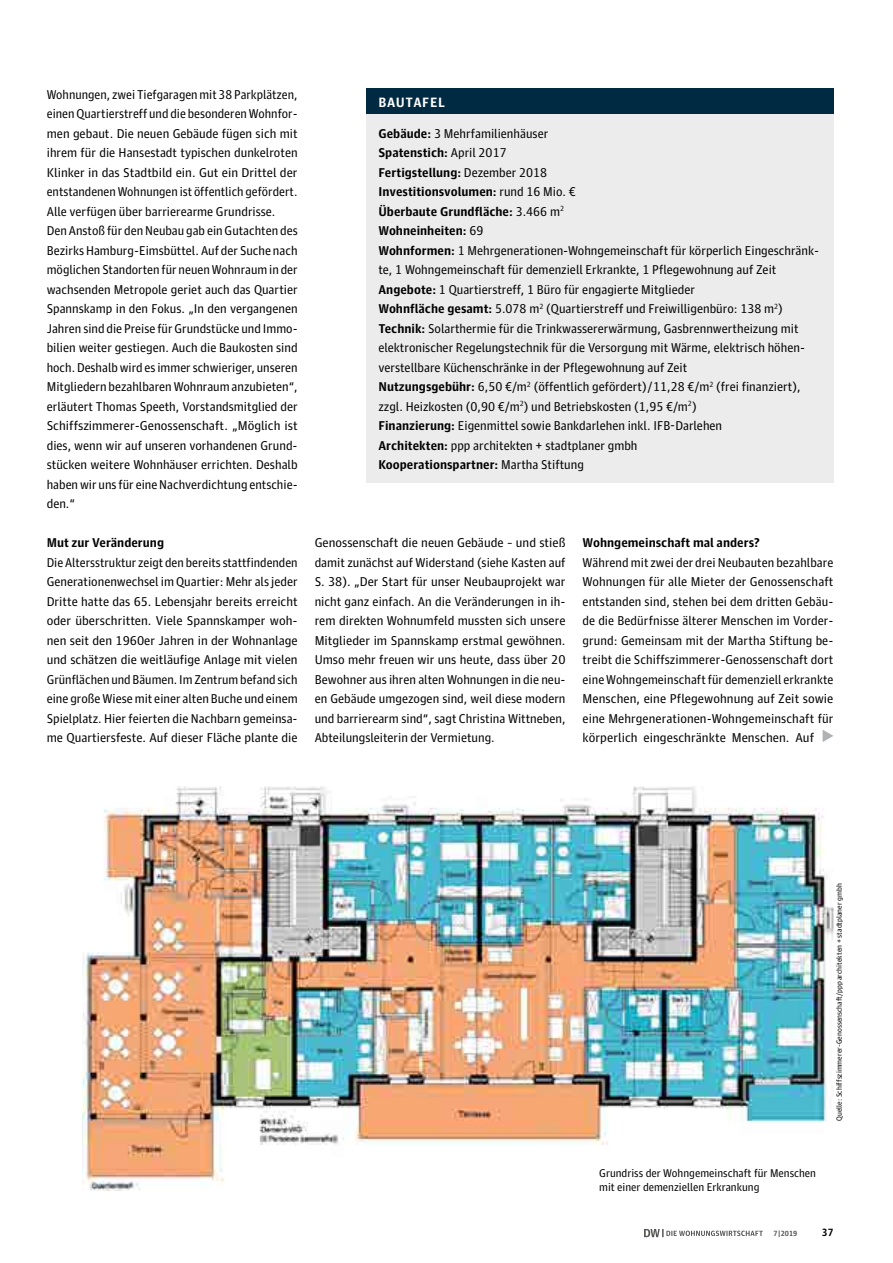
<style>
.page{position:relative;width:893px;height:1263px;background:#fff}
.page>*{position:absolute;margin:0;border:0;box-sizing:border-box;transform-origin:0 0}
.t1{font:700 13.5px "Guardian Agate Sans 1";letter-spacing:.05em;color:#fff}
.t2{font:12.75px/19.5px "Guardian Agate Sans 1";color:#000;text-align:justify}
.t3{font:700 12.75px "Guardian Agate Sans 1";color:#000}
.t4{font:11.25px/13.5px "Guardian Agate Sans 1";color:#000}
.t5{font:700 10.5px "Guardian Agate Sans 1";color:#000}
.t6{font:7.5px "Guardian Agate Sans 1";color:#000}
.t7{font:700 7.5px "Guardian Agate Sans 1";color:#565655}
.s1{font-weight:700}
</style>
<div class="page">
<svg style="left:644px;top:1229px;width:119px;height:8px"></svg>
<img style="left:82px;top:786px;width:751px;height:405px">
<svg style="left:823px;top:730px;width:10px;height:12px"></svg>
<div style="left:366px;top:109px;width:467px;height:374px;background:#ececec"></div>
<div style="left:366px;top:89px;width:467px;height:25px;background:#002a41"></div>
<p class="t2" style="left:47px;top:83px;width:252px;text-align:left">Wohnungen, zwei Tiefgaragen mit 38 Parkplätzen, einen Quartierstreff und die besonderen Wohnfor&shy;men gebaut. Die neuen Gebäude fügen sich mit ihrem für die Hansestadt typischen dunkelroten Klinker in das Stadtbild ein. Gut ein Drittel der entstandenen Wohnungen ist öffentlich gefördert.<br>Alle verfügen über barrierearme Grundrisse.<br>Den Anstoß für den Neubau gab ein Gutachten des Bezirks Hamburg-Eimsbüttel. Auf der Suche nach möglichen Standorten für neuen Wohnraum in der wachsenden Metropole geriet auch das Quartier Spannskamp in den Fokus. „In den vergangenen Jahren sind die Preise für Grundstücke und Immo&shy;bilien weiter gestiegen. Auch die Baukosten sind hoch. Deshalb wird es immer schwieriger, unseren Mitgliedern bezahlbaren Wohnraum anzubieten“, erläutert Thomas Speeth, Vorstandsmitglied der Schiffszimmerer-Genossenschaft. „Möglich ist dies, wenn wir auf unseren vorhandenen Grund&shy;stücken weitere Wohnhäuser errichten. Deshalb haben wir uns für eine Nachverdichtung entschie&shy;den.“</p>
<p class="t3" style="left:47px;top:534px;width:119px">Mut zur Veränderung</p>
<p class="t2" style="left:47px;top:551px;width:252px">Die Altersstruktur zeigt den bereits stattfindenden Generationenwechsel im Quartier: Mehr als jeder Dritte hatte das 65. Lebensjahr bereits erreicht oder überschritten. Viele Spannskamper woh&shy;nen seit den 1960er Jahren in der Wohnanlage und schätzen die weitläufige Anlage mit vielen Grünflächen und Bäumen. Im Zentrum befand sich eine große Wiese mit einer alten Buche und einem Spielplatz. Hier feierten die Nachbarn gemeinsa&shy;me Quartiersfeste. Auf dieser Fläche plante die</p>
<p class="t1" style="left:378px;top:93px;width:68px">BAUTAFEL</p>
<p class="t2" style="left:378px;top:122px;width:442px;text-align:left"><span class="s1">Gebäude:</span> 3 Mehrfamilienhäuser<br><span class="s1">Spatenstich:</span> April 2017<br><span class="s1">Fertigstellung:</span> Dezember 2018<br><span class="s1">Investitionsvolumen:</span> rund 16 Mio. €<br><span class="s1">Überbaute Grundfläche:</span> 3.466 m<sup>2<br></sup><span class="s1">Wohneinheiten:</span> 69<br><span class="s1">Wohnformen:</span> 1 Mehrgenerationen-Wohngemeinschaft für körperlich Eingeschränk&shy;te, 1 Wohngemeinschaft für demenziell Erkrankte, 1 Pflegewohnung auf Zeit <span class="s1">Angebote:</span> 1 Quartierstreff, 1 Büro für engagierte Mitglieder<br><span class="s1">Wohnfläche gesamt:</span> 5.078 m<sup>2</sup> (Quartierstreff und Freiwilligenbüro: 138 m<sup>2</sup>)<br><span class="s1">Technik:</span> Solarthermie für die Trinkwassererwärmung, Gasbrennwertheizung mit elektronischer Regelungstechnik für die Versorgung mit Wärme, elektrisch höhen&shy;verstellbare Küchenschränke in der Pflegewohnung auf Zeit<br><span class="s1">Nutzungsgebühr:</span> 6,50 €/m<sup>2</sup> (öffentlich gefördert) / 11,28 €/m<sup>2</sup> (frei finanziert), zzgl. Heizkosten (0,90 €/m<sup>2</sup>) und Betriebskosten (1,95 €/m<sup>2</sup>)<br><span class="s1">Finanzierung:</span> Eigenmittel sowie Bankdarlehen inkl. IFB-Darlehen<br><span class="s1">Architekten:</span> ppp architekten + stadtplaner gmbh<br><span class="s1">Kooperationspartner:</span> Martha Stiftung</p>
<p class="t2" style="left:315px;top:532px;width:252px">Genossenschaft die neuen Gebäude – und stieß damit zunächst auf Widerstand (siehe Kasten auf S. 38). „Der Start für unser Neubauprojekt war nicht ganz einfach. An die Veränderungen in ih&shy;rem direkten Wohnumfeld mussten sich unsere Mitglieder im Spannskamp erstmal gewöhnen.<br>Umso mehr freuen wir uns heute, dass über 20<br>Bewohner aus ihren alten Wohnungen in die neu&shy;en Gebäude umgezogen sind, weil diese modern und barrierearm sind“, sagt Christina Wittneben, Abteilungsleiterin der Vermietung.</p>
<p class="t3" style="left:583px;top:534px;width:179px">Wohngemeinschaft mal anders?</p>
<p class="t2" style="left:583px;top:551px;width:252px">Während mit zwei der drei Neubauten bezahlbare Wohnungen für alle Mieter der Genossenschaft entstanden sind, stehen bei dem dritten Gebäu&shy;de die Bedürfnisse älterer Menschen im Vorder&shy;grund: Gemeinsam mit der Martha Stiftung be&shy;treibt die Schiffszimmerer-Genossenschaft dort eine Wohngemeinschaft für demenziell erkrankte Menschen, eine Pflegewohnung auf Zeit sowie eine Mehrgenerationen-Wohngemeinschaft für körperlich eingeschränkte Menschen. Auf</p>
<p class="t4" style="left:599px;top:1166px;width:218px">Grundriss der Wohngemeinschaft für Menschen mit einer demenziellen Erkrankung</p>
<p class="t6" style="left:834px;top:1121px;width:239px;rotate:-90deg">Quelle: Schiffszimmerer-Genossenschaft/ppp architekten + stadtplaner gmbh</p>
<p class="t7" style="left:774px;top:1228px;width:25px">7 | 2019</p>
<p class="t5" style="left:822px;top:1225px;width:13px">37</p>
</div>
